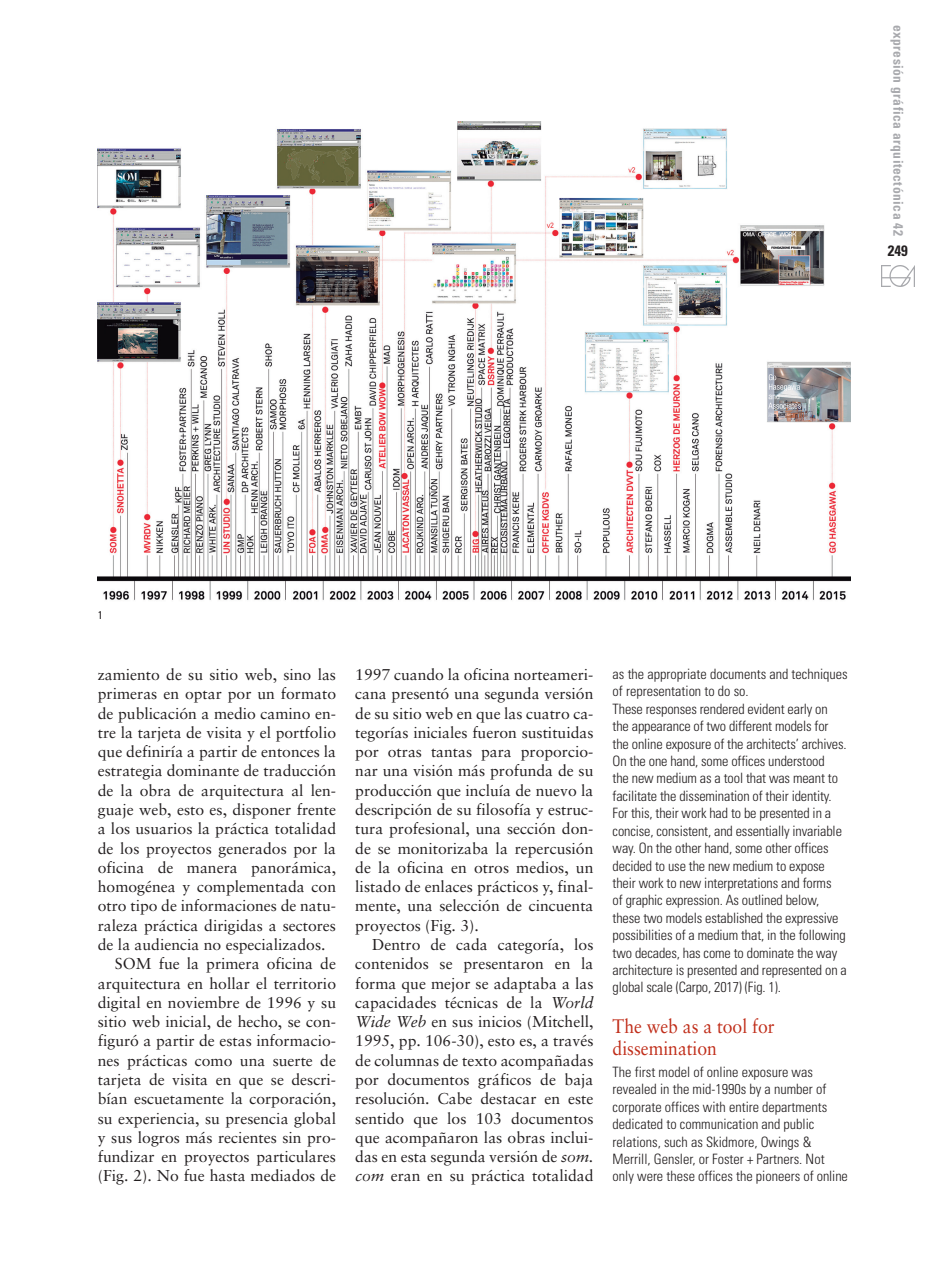
<style>
.page{position:relative;width:936px;height:1276px;background:#fff}
.page>*{position:absolute;margin:0;border:0;box-sizing:border-box;transform-origin:0 0}
.TITULAR_1_INGLES{font:19.5px/21.9px "Sabon";color:#c02d19;scale:.9 1}
.t1{font:15.75px/19.4px "Sabon";color:#231f20;text-align:justify}
.t2{font:700 condensed 15px "Univers";color:#231f20}
.t3{font:300 condensed 14.25px/17.4px "Univers";letter-spacing:-.01em;color:#231f20}
.t4{font:700 condensed 13.5px "Univers";letter-spacing:.035em;color:#a8a9ad}
.PIES_DE_FOTO_INGLES{font:condensed 11.25px "Univers";color:#231f20}
.s1{font-style:italic}
</style>
<div class="page">
<img style="left:881px;top:265px;width:33px;height:21px">
<img style="left:98px;top:122px;width:752px;height:478px">
<p class="t4" style="left:906px;top:25px;width:213px;rotate:90deg">expresión gráfica arquitectónica 42</p>
<p class="t2" style="left:887px;top:242px;width:21px">249</p>
<p class="PIES_DE_FOTO_INGLES" style="left:98px;top:607px;width:6px">1</p>
<p class="t1" style="left:98px;top:664px;width:240px">zamiento de su sitio web, sino las primeras en optar por un formato de publicación a medio camino en&shy;tre la tarjeta de visita y el portfolio que definiría a partir de entonces la estrategia dominante de traducción de la obra de arquitectura al len&shy;guaje web, esto es, disponer frente a los usuarios la práctica totalidad de los proyectos generados por la oficina de manera panorámica, homogénea y complementada con otro tipo de informaciones de natu&shy;raleza práctica dirigidas a sectores de la audiencia no especializados.</p>
<p class="t1" style="left:98px;top:954px;width:240px;text-indent:17px">SOM fue la primera oficina de arquitectura en hollar el territorio digital en noviembre de 1996 y su sitio web inicial, de hecho, se con&shy;figuró a partir de estas informacio&shy;nes prácticas como una suerte de tarjeta de visita en que se descri&shy;bían escuetamente la corporación, su experiencia, su presencia global y sus logros más recientes sin pro&shy;fundizar en proyectos particulares (Fig. 2). No fue hasta mediados de</p>
<p class="t1" style="left:355px;top:664px;width:240px">1997 cuando la oficina norteameri&shy;cana presentó una segunda versión de su sitio web en que las cuatro ca&shy;tegorías iniciales fueron sustituidas por otras tantas para proporcio&shy;nar una visión más profunda de su producción que incluía de nuevo la descripción de su filosofía y estruc&shy;tura profesional, una sección don&shy;de se monitorizaba la repercusión de la oficina en otros medios, un listado de enlaces prácticos y, final&shy;mente, una selección de cincuenta proyectos (Fig. 3).</p>
<p class="t1" style="left:355px;top:934px;width:240px;text-indent:17px">Dentro de cada categoría, los contenidos se presentaron en la forma que mejor se adaptaba a las capacidades técnicas de la <span class="s1">World Wide Web</span> en sus inicios (Mitchell, 1995, pp. 106-30), esto es, a través de columnas de texto acompañadas por documentos gráficos de baja resolución. Cabe destacar en este sentido que los 103 documentos que acompañaron las obras inclui&shy;das en esta segunda versión de <span class="s1">som. com</span> eran en su práctica totalidad</p>
<p class="t3" style="left:612px;top:665px;width:236px">as the appropriate documents and techniques of representation to do so.</p>
<p class="t3" style="left:612px;top:700px;width:236px">These responses rendered evident early on the appearance of two different models for the online exposure of the architects’ archives.<br>On the one hand, some offices understood<br>the new medium as a tool that was meant to facilitate the dissemination of their identity.<br>For this, their work had to be presented in a concise, consistent, and essentially invariable way. On the other hand, some other offices decided to use the new medium to expose their work to new interpretations and forms<br>of graphic expression. As outlined below, these two models established the expressive possibilities of a medium that, in the following two decades, has come to dominate the way architecture is presented and represented on a global scale (Carpo, 2017) (Fig. 1).</p>
<p class="TITULAR_1_INGLES" style="left:612px;top:1015px;width:181px">The web as a tool for dissemination</p>
<p class="t3" style="left:612px;top:1063px;width:237px">The first model of online exposure was revealed in the mid-1990s by a number of corporate offices with entire departments dedicated to communication and public relations, such as Skidmore, Owings &amp; Merrill, Gensler, or Foster + Partners. Not only were these offices the pioneers of online</p>
</div>
